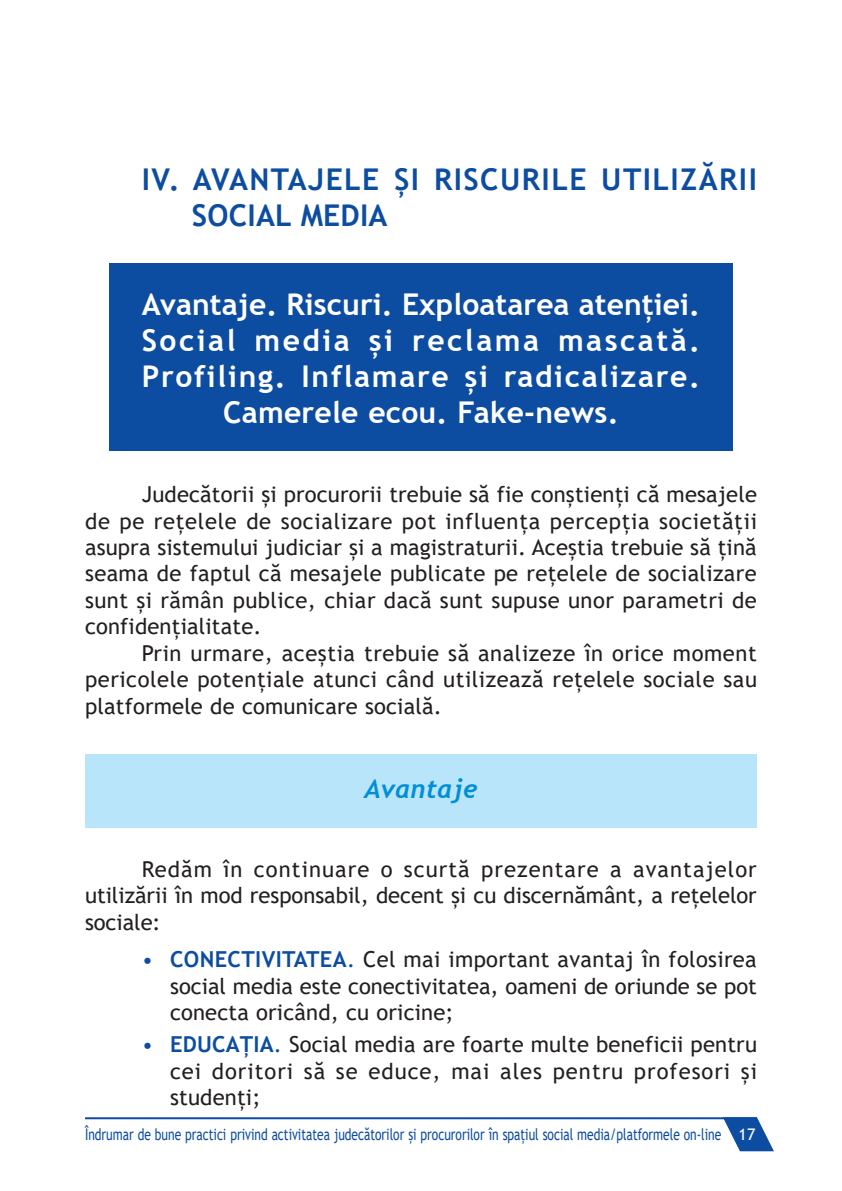
<style>
.page{position:relative;width:842px;height:1191px;background:#fff}
.page>*{position:absolute;margin:0;border:0;box-sizing:border-box;transform-origin:0 0}
.t1{font:700 30px/36px "Trebuchet MS";letter-spacing:.055em;color:#fff;text-align:center}
.t2{font:700 30px/36px "Trebuchet MS";letter-spacing:.05em;color:#0d4da1}
.t3{font:italic 700 26px "Trebuchet";letter-spacing:.005em;color:#008fd5}
.t4{font:22px/26.4px "Trebuchet MS";letter-spacing:.01em;color:#231f20;text-align:justify}
.t5{font:16px "Trebuchet MS";color:#0d4da1;scale:.75 1}
.s1{color:#0d4da1}
.s2{font-weight:700;color:#0d4da1}
.s3{color:#fff}
</style>
<div class="page">
<div style="left:85px;top:754px;width:672px;height:74px;background:#b9e5fa"></div>
<div style="left:109px;top:264px;width:624px;height:187px;background:#0d4da1"></div>
<svg style="left:722px;top:1117px;width:52px;height:35px"></svg>
<hr style="left:85px;top:1117px;width:672px;height:2px;background:#0d4da1">
<h1 class="t2" style="left:192px;top:161px;width:566px;text-indent:-50px">IV. AVANTAJELE ȘI RISCURILE UTILIZĂRII<br>SOCIAL MEDIA</h1>
<h1 class="t1" style="left:142px;top:286px;width:560px">Avantaje. Riscuri. Exploatarea atenţiei.<br>Social media şi reclama mascată.<br>Profiling. Inflamare şi radicalizare.<br>Camerele ecou. Fake-news.</h1>
<p class="t4" style="left:85px;top:481px;width:673px;text-indent:57px">Judecătorii și procurorii trebuie să fie conștienți că mesajele de pe rețelele de socializare pot influența percepția societății asupra sistemului judiciar și a magistraturii. Aceștia trebuie să țină seama de faptul că mesajele publicate pe rețelele de socializare sunt și rămân publice, chiar dacă sunt supuse unor parametri de confidențialitate.</p>
<p class="t4" style="left:85px;top:639px;width:673px;text-indent:57px">Prin urmare, aceștia trebuie să analizeze în orice moment pericolele potențiale atunci când utilizează rețelele sociale sau platformele de comunicare socială.</p>
<p class="t3" style="left:364px;top:771px;width:114px">Avantaje</p>
<p class="t4" style="left:85px;top:855px;width:673px;text-indent:57px">Redăm în continuare o scurtă prezentare a avantajelor utilizării în mod responsabil, decent și cu discernământ, a rețelelor sociale:</p>
<p class="t4" style="left:170px;top:946px;width:588px;text-indent:-28px"><span class="s1">•</span> <span class="s2">CONECTIVITATEA</span><span class="s1">.</span> Cel mai important avantaj în folosirea social media este conectivitatea, oameni de oriunde se pot conecta oricând, cu oricine;</p>
<p class="t4" style="left:170px;top:1031px;width:588px;text-indent:-28px"><span class="s1">•</span> <span class="s2">EDUCAȚIA</span><span class="s1">.</span> Social media are foarte multe beneficii pentru cei doritori să se educe, mai ales pentru profesori și studenți;</p>
<p class="t5" style="left:85px;top:1124px;width:895px">Îndrumar de bune practici privind activitatea judecătorilor și procurorilor în spațiul social media/platformele on-line <span class="s3">17</span></p>
</div>
